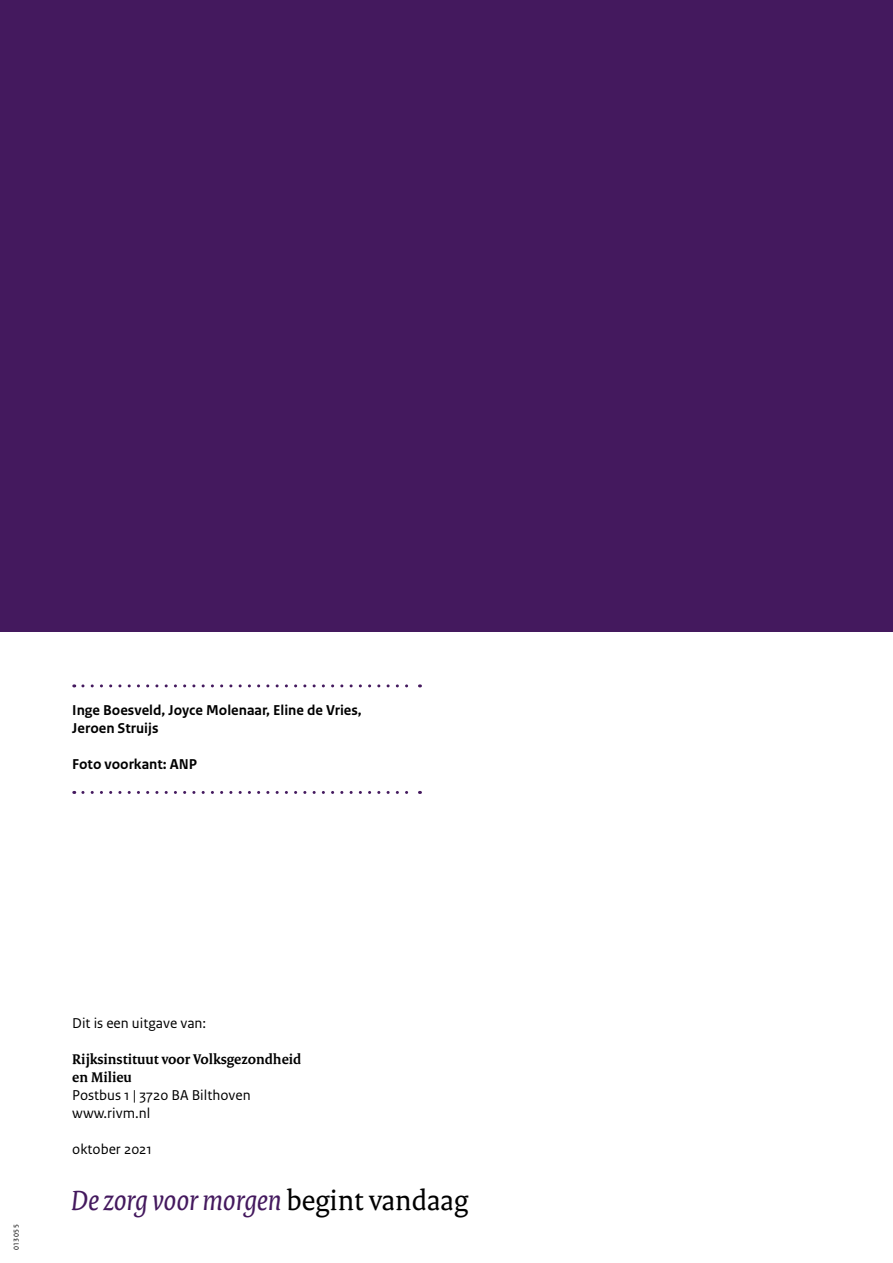
<style>
.page{position:relative;width:893px;height:1263px;background:#fff}
.page>*{position:absolute;margin:0;border:0;box-sizing:border-box;transform-origin:0 0}
._33_RIVM_Pay-off_A4{font:italic 30px "Rijksoverheid Serif";color:#44195e}
._16_RIVM_Auteurs_oms{font:700 15px/18px "Rijksoverheid Sans Text";color:#000}
._10_RIVM_Broodtekst{font:15px "Rijksoverheid Sans Text";color:#000}
._10_RIVM_Broodtekst-2{font:700 15px/18px "Rijksoverheid Serif";color:#000}
.t1{font:7.5px "Rijksoverheid Sans Text";letter-spacing:.05em;color:#000}
.s1{font-style:normal;color:#000}
</style>
<div class="page">
<div style="left:0;top:0;width:893px;height:631px;background:#44195e"></div>
<svg style="left:83px;top:684px;width:337px;height:3px"></svg>
<svg style="left:83px;top:791px;width:337px;height:3px"></svg>
<p class="_16_RIVM_Auteurs_oms" style="left:72px;top:701px;width:291px">Inge Boesveld, Joyce Molenaar, Eline de Vries,<br>Jeroen Struijs</p>
<p class="_16_RIVM_Auteurs_oms" style="left:72px;top:755px;width:126px">Foto voorkant: ANP</p>
<p class="t1" style="left:12px;top:1250px;width:27px;rotate:-90deg">013055</p>
<p class="_10_RIVM_Broodtekst" style="left:72px;top:1014px;width:135px">Dit is een uitgave van:</p>
<p class="_10_RIVM_Broodtekst-2" style="left:72px;top:1050px;width:231px">Rijksinstituut voor Volksgezondheid en Milieu</p>
<p class="_10_RIVM_Broodtekst" style="left:72px;top:1086px;width:180px">Postbus 1 | 3720 BA Bilthoven</p>
<p class="_10_RIVM_Broodtekst" style="left:72px;top:1104px;width:80px">www.rivm.nl</p>
<p class="_10_RIVM_Broodtekst" style="left:72px;top:1140px;width:81px">oktober 2021</p>
<p class="_33_RIVM_Pay-off_A4" style="left:71px;top:1182px;width:398px">De zorg voor morgen <span class="s1">begint vandaag</span></p>
</div>
